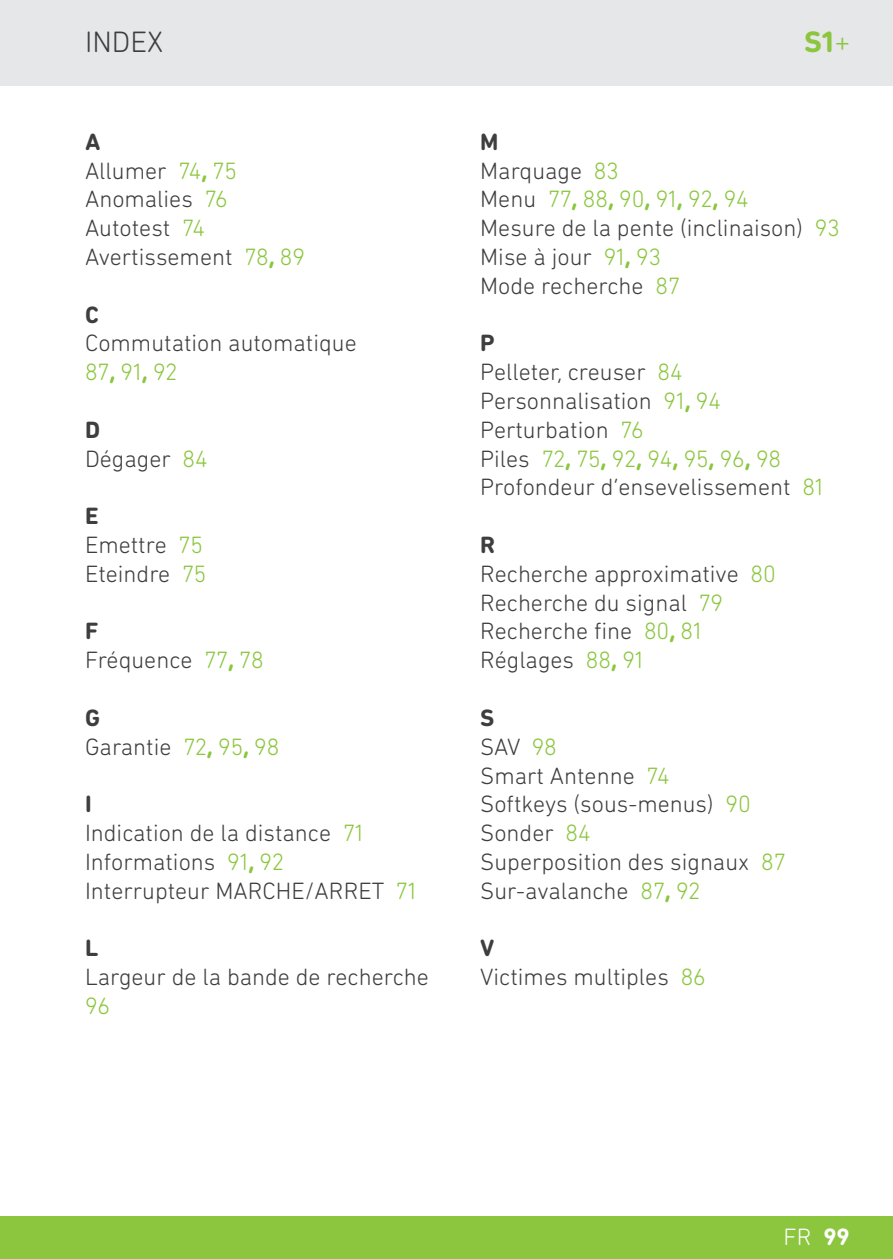
<style>
.page{position:relative;width:893px;height:1259px;background:#fff}
.page>*{position:absolute;margin:0;border:0;box-sizing:border-box;transform-origin:0 0}
.t1{font:300 30px "DIN Next Rounded LT Pro";color:#3e3e3f}
.t2{font:700 30px "DIN Next Rounded LT Pro";color:#8bc63e}
.t3{font:300 24px/28.8px "DIN Next Rounded LT Pro";color:#3e3e3f}
.t4{font:300 24px "DIN Next Rounded LT Pro";color:#fff}
.t5{font:700 24px "DIN Next Rounded LT Pro";color:#3e3e3f}
.t6{font:300 24px "DIN Next Rounded LT Pro";color:#8bc63e}
.s1{font-weight:300}
.s2{font-weight:700}
.s3{color:#8bc63e}
.s4{font-weight:700;color:#8bc63e}
</style>
<div class="page">
<div style="left:0;top:0;width:893px;height:85px;background:#e6e7e9"></div>
<div style="left:0;top:1216px;width:893px;height:43px;background:#8bc63e"></div>
<p class="t1" style="left:85px;top:25px;width:80px">inDEX</p>
<p class="t2" style="left:804px;top:24px;width:48px">S1<span class="s1">+</span></p>
<p class="t3" style="left:85px;top:127px;width:222px"><span class="s2">A<br></span>Allumer <span class="s3">74</span><span class="s4">,</span> <span class="s3">75<br></span>Anomalies <span class="s3">76<br></span>Autotest <span class="s3">74<br></span>Avertissement <span class="s3">78</span><span class="s4">,</span> <span class="s3">89</span></p>
<p class="t5" style="left:85px;top:300px;width:15px">C</p>
<p class="t3" style="left:85px;top:328px;width:273px">commutation automatique<br><span class="s3">87</span><span class="s4">,</span> <span class="s3">91</span><span class="s4">,</span> <span class="s3">92</span></p>
<p class="t3" style="left:85px;top:415px;width:124px"><span class="s2">D<br></span>Dégager <span class="s3">84</span></p>
<p class="t3" style="left:85px;top:501px;width:123px"><span class="s2">E<br></span>Emettre <span class="s3">75<br></span>Eteindre <span class="s3">75</span></p>
<p class="t3" style="left:85px;top:616px;width:180px"><span class="s2">F<br></span>fréquence <span class="s3">77</span><span class="s4">,</span> <span class="s3">78</span></p>
<p class="t3" style="left:85px;top:703px;width:196px"><span class="s2">G<br></span>garantie <span class="s3">72</span><span class="s4">,</span> <span class="s3">95</span><span class="s4">,</span> <span class="s3">98</span></p>
<p class="t3" style="left:85px;top:789px;width:333px"><span class="s2">I<br></span>indication de la distance <span class="s3">71 </span>informations <span class="s3">91</span><span class="s4">,</span> <span class="s3">92<br></span>interrupteur MArchE/ArrET <span class="s3">71</span></p>
<p class="t5" style="left:85px;top:934px;width:15px">L</p>
<p class="t3" style="left:85px;top:962px;width:345px">Largeur de la bande de recherche</p>
<p class="t6" style="left:85px;top:992px;width:27px">96</p>
<p class="t3" style="left:480px;top:127px;width:361px"><span class="s2">M<br></span>Marquage <span class="s3">83<br></span>Menu <span class="s3">77</span><span class="s4">,</span> <span class="s3">88</span><span class="s4">,</span> <span class="s3">90</span><span class="s4">,</span> <span class="s3">91</span><span class="s4">,</span> <span class="s3">92</span><span class="s4">,</span> <span class="s3">94<br></span>Mesure de la pente (inclinaison) <span class="s3">93<br></span>Mise à jour <span class="s3">91</span><span class="s4">,</span> <span class="s3">93<br></span>Mode recherche <span class="s3">87</span></p>
<p class="t3" style="left:480px;top:328px;width:345px"><span class="s2">P<br></span>pelleter, creuser <span class="s3">84 </span>personnalisation <span class="s3">91</span><span class="s4">,</span> <span class="s3">94 </span>perturbation <span class="s3">76<br></span>piles <span class="s3">72</span><span class="s4">,</span> <span class="s3">75</span><span class="s4">,</span> <span class="s3">92</span><span class="s4">,</span> <span class="s3">94</span><span class="s4">,</span> <span class="s3">95</span><span class="s4">,</span> <span class="s3">96</span><span class="s4">,</span> <span class="s3">98 </span>profondeur d’ensevelissement <span class="s3">81</span></p>
<p class="t3" style="left:480px;top:530px;width:297px"><span class="s2">R<br></span>recherche approximative <span class="s3">80 </span>recherche du signal <span class="s3">79 </span>recherche fine <span class="s3">80</span><span class="s4">,</span> <span class="s3">81 </span>réglages <span class="s3">88</span><span class="s4">,</span> <span class="s3">91</span></p>
<p class="t3" style="left:480px;top:703px;width:307px"><span class="s2">S<br></span>SAV <span class="s3">98<br></span>Smart Antenne <span class="s3">74<br></span>Softkeys (sous-menus) <span class="s3">90<br></span>Sonder <span class="s3">84<br></span>Superposition des signaux <span class="s3">87<br></span>Sur-avalanche <span class="s3">87</span><span class="s4">,</span> <span class="s3">92</span></p>
<p class="t3" style="left:480px;top:933px;width:227px"><span class="s2">V<br></span>Victimes multiples <span class="s3">86</span></p>
<p class="t4" style="left:783px;top:1223px;width:68px">fr <span class="s2">99</span></p>
</div>
